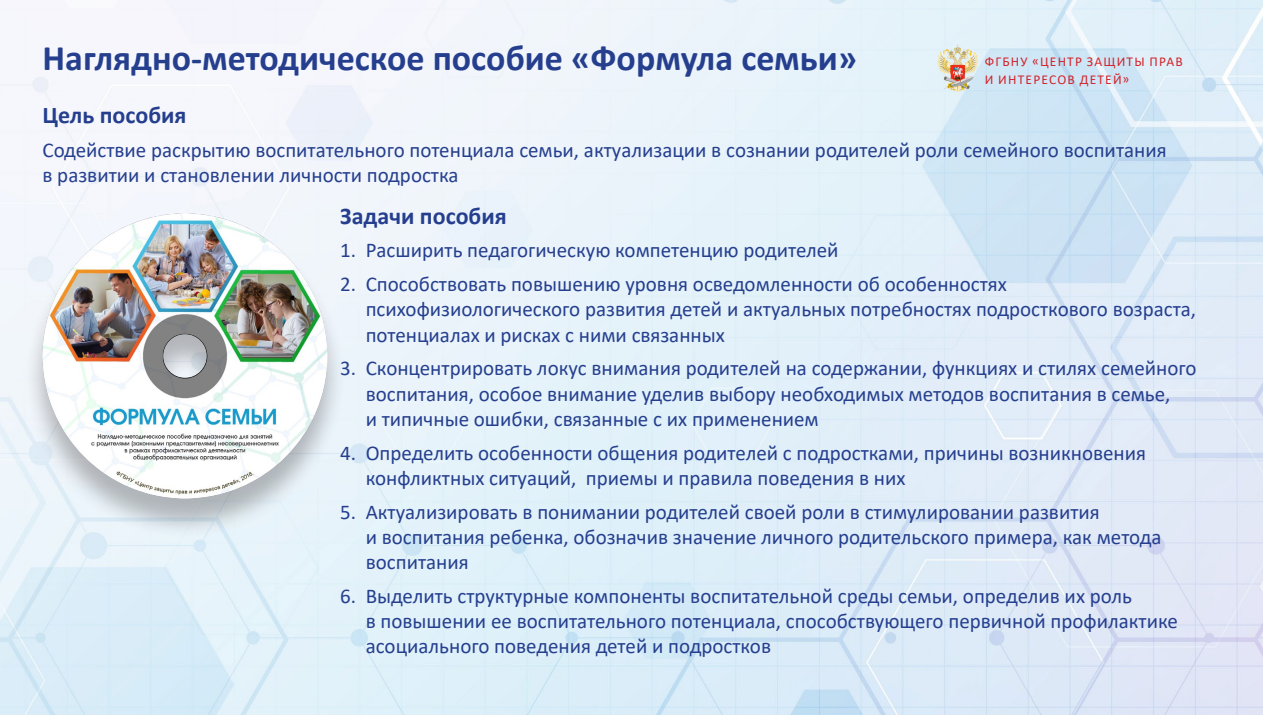
<style>
.page{position:relative;width:1263px;height:715px;background:#fff}
.page>*{position:absolute;margin:0;border:0;box-sizing:border-box;transform-origin:0 0}
.t1{font:700 36px "Calibri";color:#253f8e}
.Main{font:700 24px "Calibri";color:#253f8e}
.Main-2{font:21px/25.2px "Calibri";color:#253f8e}
.t2{font:13.5px/18px "Calibri";letter-spacing:.09em;color:#d1232a}
</style>
<div class="page">
<img style="left:0;top:0;width:1263px;height:714px">
<img style="left:935px;top:43px;width:44px;height:49px">
<div style="left:24px;top:216px;width:322px;height:322px;background:#231f20;opacity:.3"></div>
<img style="left:43px;top:213px;width:284px;height:285px">
<p class="t1" style="left:43px;top:32px;width:816px">Наглядно-методическое пособие «Формула семьи»</p>
<p class="Main" style="left:43px;top:98px;width:146px">Цель пособия</p>
<p class="Main-2" style="left:43px;top:136px;width:1126px">Содействие раскрытию воспитательного потенциала семьи, актуализации в сознании родителей роли семейного воспитания в развитии и становлении личности подростка</p>
<p class="Main" style="left:340px;top:199px;width:168px">Задачи пособия</p>
<p class="Main-2" style="left:340px;top:237px;width:500px">1. Расширить педагогическую компетенцию родителей</p>
<p class="Main-2" style="left:366px;top:271px;width:832px;text-indent:-26px">2. Способствовать повышению уровня осведомленности об особенностях психофизиологического развития детей и актуальных потребностях подросткового возраста, потенциалах и рисках с ними связанных</p>
<p class="Main-2" style="left:366px;top:355px;width:832px;text-indent:-26px">3. Сконцентрировать локус внимания родителей на содержании, функциях и стилях семейного воспитания, особое внимание уделив выбору необходимых методов воспитания в семье,<br>и типичные ошибки, связанные с их применением</p>
<p class="Main-2" style="left:366px;top:439px;width:782px;text-indent:-26px">4. Определить особенности общения родителей с подростками, причины возникновения конфликтных ситуаций, приемы и правила поведения в них</p>
<p class="Main-2" style="left:366px;top:498px;width:797px;text-indent:-26px">5. Актуализировать в понимании родителей своей роли в стимулировании развития<br>и воспитания ребенка, обозначив значение личного родительского примера, как метода воспитания</p>
<p class="Main-2" style="left:366px;top:582px;width:814px;text-indent:-26px">6. Выделить структурные компоненты воспитательной среды семьи, определив их роль<br>в повышении ее воспитательного потенциала, способствующего первичной профилактике асоциального поведения детей и подростков</p>
<p class="t2" style="left:985px;top:52px;width:200px">ФГБНУ «ЦЕНТР ЗАЩИТЫ ПРАВ<br>И ИНТЕРЕСОВ ДЕТЕЙ»</p>
</div>
